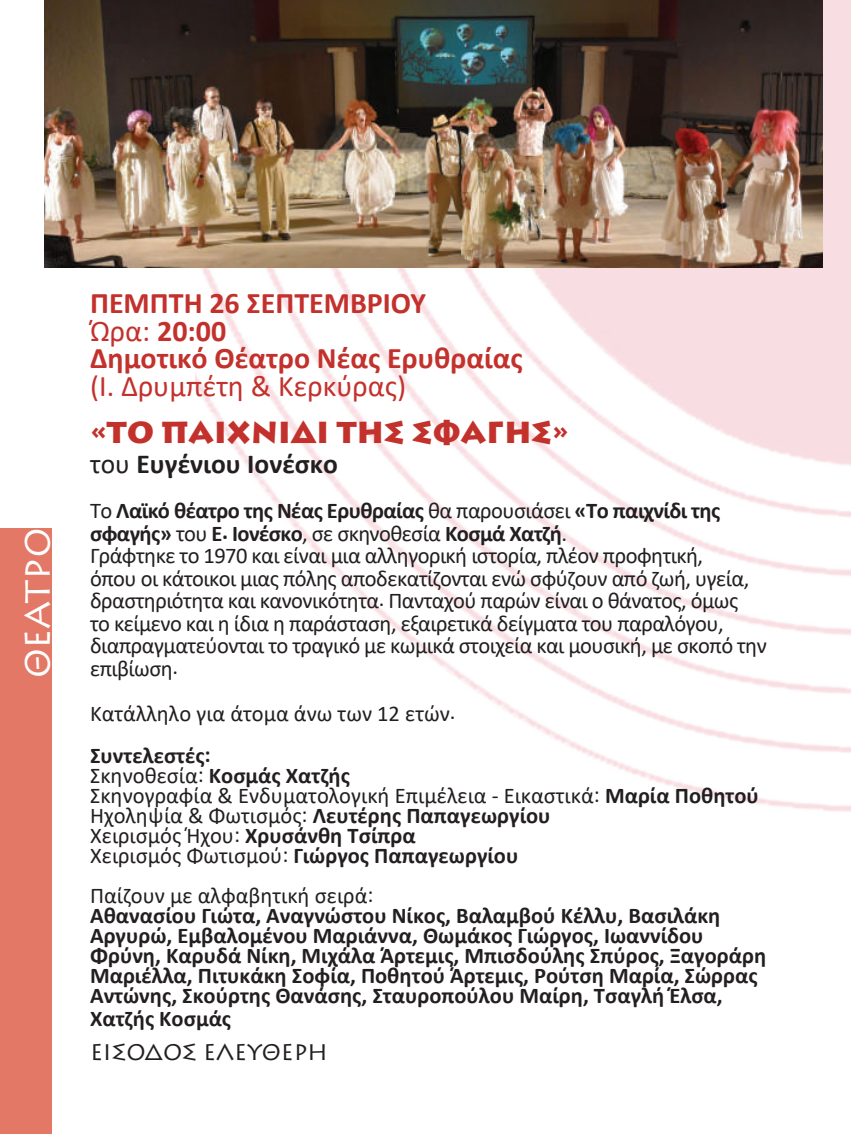
<style>
.page{position:relative;width:851px;height:1134px;background:#fff}
.page>*{position:absolute;margin:0;border:0;box-sizing:border-box;transform-origin:0 0}
.t1{font:35px "Lithos Pro";letter-spacing:-.005em;color:#fff}
.t2{font:700 30px/27.5px "Calibri";color:#c3312c}
.t3{font:30px "Calibri";color:#c3312c}
.t4{font:900 30px "Lithos Pro";color:#c3312c}
.t5{font:700 27.5px "Calibri";color:#231f20}
.t6{font:22.5px/22.5px "Calibri";letter-spacing:-.025em;color:#231f20}
.t7{font:700 22.5px/20px "Calibri";color:#231f20}
.t8{font:22.5px/20px "Calibri";color:#231f20}
.t9{font:22.5px "Lithos Pro";color:#231f20}
.s1{font-weight:400}
.s2{font-weight:700}
</style>
<div class="page">
<div style="left:0;top:528px;width:52px;height:606px;background:#e37866"></div>
<img style="left:195px;top:0;width:655px;height:812px">
<img style="left:45px;top:0;width:777px;height:268px">
<h1 class="t1" style="left:18px;top:678px;width:151px;rotate:-90deg">ΘΕΑΤΡΟ</h1>
<h2 class="t2" style="left:90px;top:289px;width:434px">ΠΕΜΠΤΗ 26 ΣΕΠΤΕΜΒΡΙΟΥ<br><span class="s1">Ώρα:</span> 20:00<br>Δημοτικό Θέατρο Νέας Ερυθραίας</h2>
<h2 class="t3" style="left:90px;top:365px;width:318px">(Ι. Δρυμπέτη &amp; Κερκύρας)</h2>
<h2 class="t4" style="left:90px;top:414px;width:480px">«ΤΟ ΠΑΙΧΝΙΔΙ ΤΗΣ ΣΦΑΓΗΣ»</h2>
<p class="t5" style="left:90px;top:445px;width:249px"><span class="s1">του</span> Ευγένιου Ιονέσκο</p>
<p class="t6" style="left:90px;top:499px;width:678px">Το <span class="s2">Λαϊκό θέατρο της Νέας Ερυθραίας</span> θα παρουσιάσει <span class="s2">«Το παιχνίδι της σφαγής»</span> του <span class="s2">Ε. Ιονέσκο</span>, σε σκηνοθεσία <span class="s2">Κοσμά Χατζή</span>.<br>Γράφτηκε το 1970 και είναι μια αλληγορική ιστορία, πλέον προφητική,<br>όπου οι κάτοικοι μιας πόλης αποδεκατίζονται ενώ σφύζουν από ζωή, υγεία, δραστηριότητα και κανονικότητα. Πανταχού παρών είναι ο θάνατος, όμως<br>το κείμενο και η ίδια η παράσταση, εξαιρετικά δείγματα του παραλόγου, διαπραγματεύονται το τραγικό με κωμικά στοιχεία και μουσική, με σκοπό την επιβίωση.</p>
<p class="t8" style="left:90px;top:703px;width:367px">Κατάλληλο για άτομα άνω των 12 ετών.</p>
<p class="t8" style="left:90px;top:745px;width:670px"><span class="s2">Συντελεστές:<br></span>Σκηνοθεσία: <span class="s2">Κοσμάς Χατζής<br></span>Σκηνογραφία &amp; Ενδυματολογική Επιμέλεια - Εικαστικά: <span class="s2">Μαρία Ποθητού </span>Ηχοληψία &amp; Φωτισμός: <span class="s2">Λευτέρης Παπαγεωργίου<br></span>Χειρισμός Ήχου: <span class="s2">Χρυσάνθη Τσίπρα<br></span>Χειρισμός Φωτισμού: <span class="s2">Γιώργος Παπαγεωργίου</span></p>
<p class="t8" style="left:90px;top:885px;width:285px">Παίζουν με αλφαβητική σειρά:</p>
<p class="t7" style="left:90px;top:906px;width:677px">Αθανασίου Γιώτα, Αναγνώστου Νίκος, Βαλαμβού Κέλλυ, Βασιλάκη Αργυρώ, Εμβαλομένου Μαριάννα, Θωμάκος Γιώργος, Ιωαννίδου Φρύνη, Καρυδά Νίκη, Μιχάλα Άρτεμις, Μπισδούλης Σπύρος, Ξαγοράρη Μαριέλλα, Πιτυκάκη Σοφία, Ποθητού Άρτεμις, Ρούτση Μαρία, Σώρρας Αντώνης, Σκούρτης Θανάσης, Σταυροπούλου Μαίρη, Τσαγλή Έλσα,</p>
<p class="t7" style="left:90px;top:1008px;width:142px">Χατζής Κοσμάς</p>
<p class="t9" style="left:90px;top:1040px;width:239px">ΕΙΣΟΔΟΣ ΕΛΕΥΘΕΡΗ</p>
</div>
